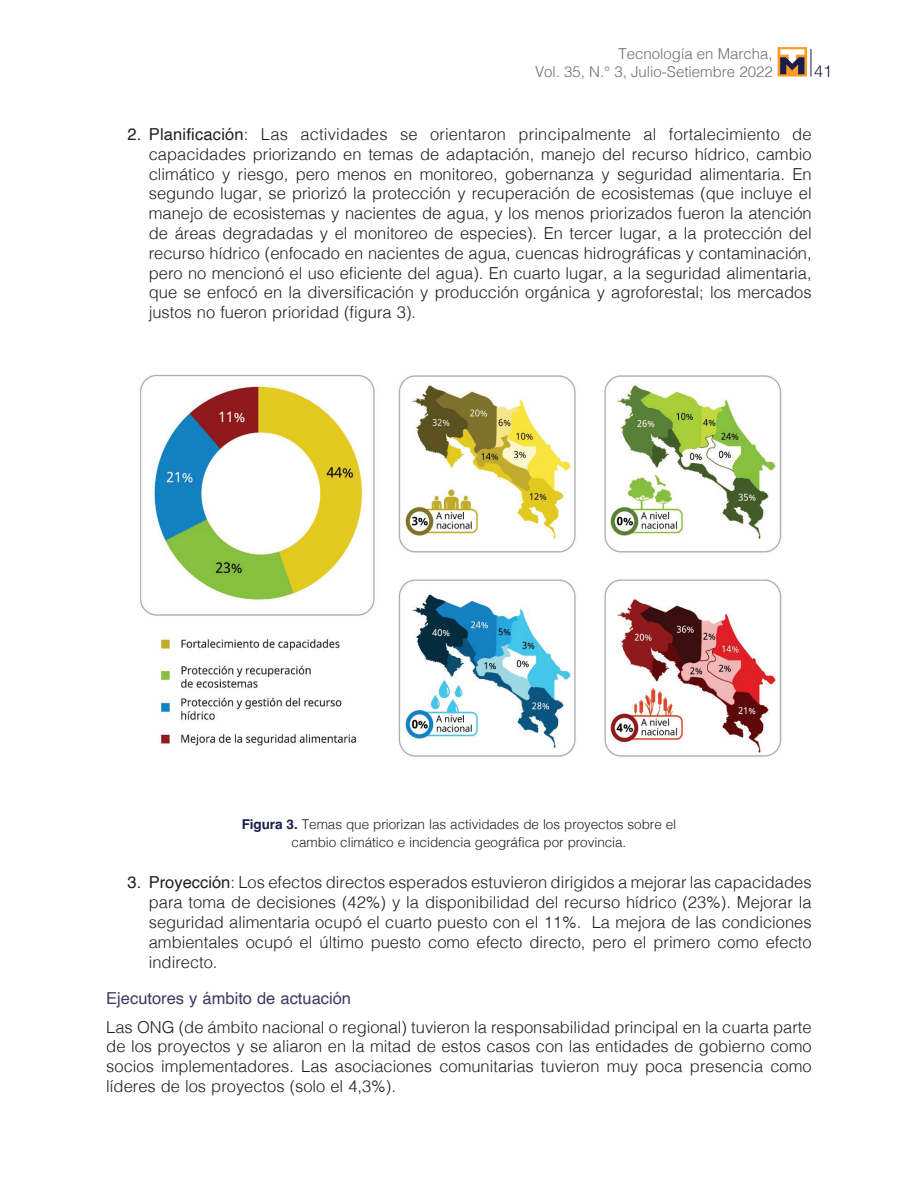
<style>
.page{position:relative;width:918px;height:1188px;background:#fff}
.page>*{position:absolute;margin:0;border:0;box-sizing:border-box;transform-origin:0 0}
.t1{font:300 16.5px/19.8px "Helvetica";color:#231f20;text-align:justify}
.t2{font:16.5px "Helvetica";color:#3c3b62}
.t3{font:300 16.5px "Helvetica Neue";color:#1a1c4c}
.t4{font:300 15px/18px "Helvetica";color:#6c6d70;text-align:right}
.t5{font:300 13.5px/18px "Helvetica";letter-spacing:-.005em;color:#231f20;text-align:center}
.s1{font-weight:400}
.s2{font-weight:700;color:#1a1c4c}
</style>
<div class="page">
<svg style="left:811px;top:49px;width:1px;height:28px"></svg>
<svg style="left:778px;top:47px;width:29px;height:30px"></svg>
<svg style="left:780px;top:49px;width:24px;height:25px"></svg>
<img style="left:140px;top:374px;width:642px;height:383px">
<p class="t4" style="left:535px;top:43px;width:239px">Tecnología en Marcha,<br>Vol. 35, N.° 3, Julio-Setiembre 2022</p>
<p class="t3" style="left:814px;top:57px;width:20px">41</p>
<p class="t1" style="left:149px;top:123px;width:664px;text-indent:-21px"><span class="s1">2. Planificación</span>: Las actividades se orientaron principalmente al fortalecimiento de capacidades priorizando en temas de adaptación, manejo del recurso hídrico, cambio climático y riesgo, pero menos en monitoreo, gobernanza y seguridad alimentaria. En segundo lugar, se priorizó la protección y recuperación de ecosistemas (que incluye el manejo de ecosistemas y nacientes de agua, y los menos priorizados fueron la atención de áreas degradadas y el monitoreo de especies). En tercer lugar, a la protección del recurso hídrico (enfocado en nacientes de agua, cuencas hidrográficas y contaminación, pero no mencionó el uso eficiente del agua). En cuarto lugar, a la seguridad alimentaria, que se enfocó en la diversificación y producción orgánica y agroforestal; los mercados justos no fueron prioridad (figura 3).</p>
<p class="t5" style="left:242px;top:815px;width:436px"><span class="s2">Figura 3.</span> Temas que priorizan las actividades de los proyectos sobre el cambio climático e incidencia geográfica por provincia.</p>
<p class="t1" style="left:149px;top:871px;width:664px;text-indent:-21px"><span class="s1">3. Proyección</span>: Los efectos directos esperados estuvieron dirigidos a mejorar las capacidades para toma de decisiones (42%) y la disponibilidad del recurso hídrico (23%). Mejorar la seguridad alimentaria ocupó el cuarto puesto con el 11%. La mejora de las condiciones ambientales ocupó el último puesto como efecto directo, pero el primero como efecto indirecto.</p>
<p class="t2" style="left:106px;top:986px;width:246px">Ejecutores y ámbito de actuación</p>
<p class="t1" style="left:106px;top:1016px;width:707px">Las ONG (de ámbito nacional o regional) tuvieron la responsabilidad principal en la cuarta parte de los proyectos y se aliaron en la mitad de estos casos con las entidades de gobierno como socios implementadores. Las asociaciones comunitarias tuvieron muy poca presencia como líderes de los proyectos (solo el 4,3%).</p>
</div>
